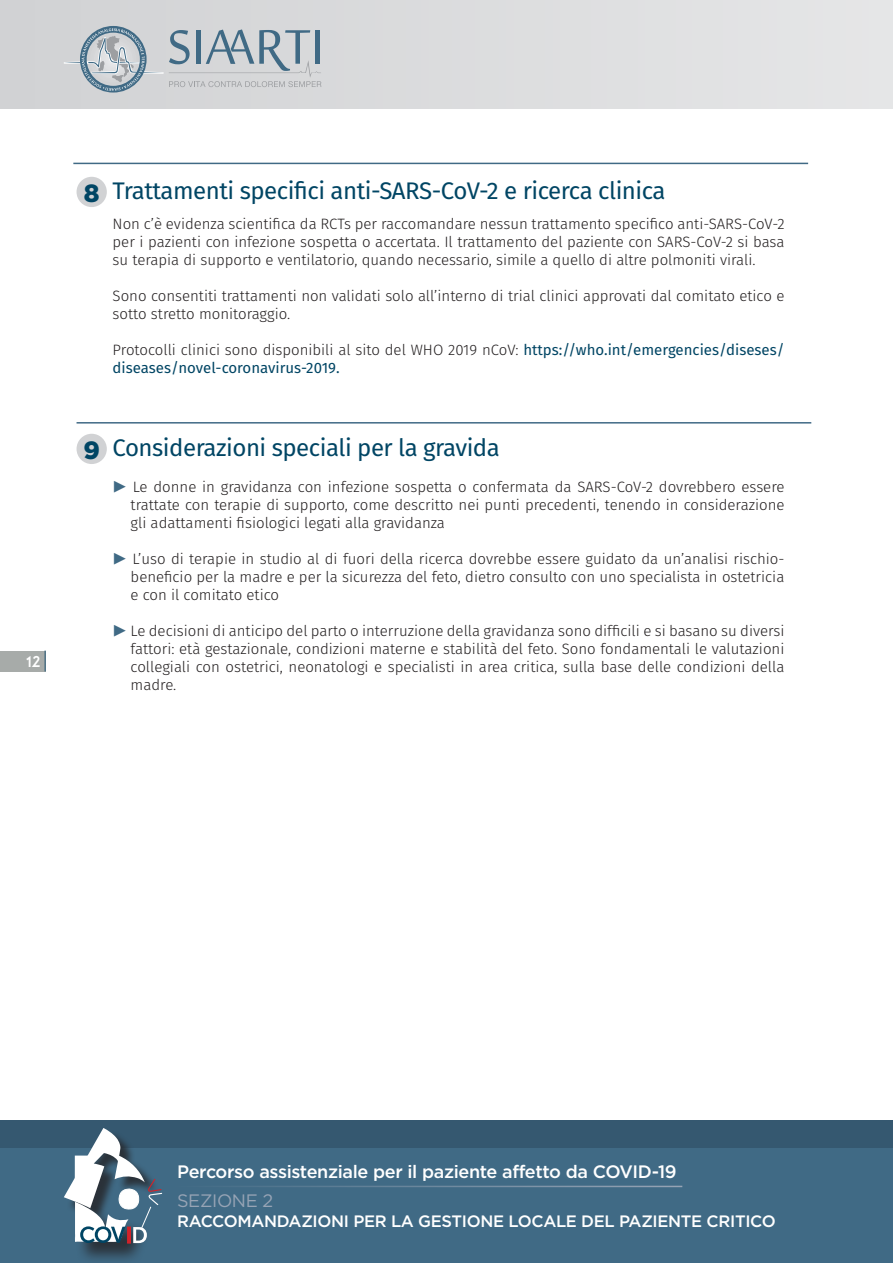
<style>
.page{position:relative;width:893px;height:1263px;background:#fff}
.page>*{position:absolute;margin:0;border:0;box-sizing:border-box;transform-origin:0 0}
.t1{font:900 24.9px "Gotham";color:#004564}
.t2{font:24px "Fira Sans";letter-spacing:-.02em;color:#004564}
.t3{font:500 18px "Gotham";letter-spacing:-.02em;color:#fff}
.t4{font:18px "Gotham";letter-spacing:-.02em;color:#97a4b5}
.t5{font:500 16.5px "Gotham";letter-spacing:-.02em;color:#fff}
.t6{font:300 15px/18px "Fira Sans";color:#231f20;text-align:justify}
.t7{font:15px/18px "Fira Sans";color:#004564}
.t8{font:15px "ADAM.CGPRO";color:#fff}
.s1{font-weight:300;color:#231f20}
.s2{color:#406a85}
</style>
<div class="page">
<div style="left:0;top:0;width:893px;height:108px;background:#dddedf"></div>
<div style="left:0;top:1121px;width:893px;height:142px;background:linear-gradient(to bottom,#395f78,#436f8b)"></div>
<div style="left:0;top:651px;width:45px;height:20px;background:#a7aba9"></div>
<hr style="left:44px;top:651px;width:2px;height:20px;background:#4e7286">
<div style="left:76px;top:1204px;width:74px;height:59px;background:#231f20;opacity:.75"></div>
<svg style="left:64px;top:1128px;width:99px;height:115px"></svg>
<svg style="left:64px;top:26px;width:257px;height:67px"></svg>
<hr style="left:172px;top:1186px;width:510px;height:1px;background:#97a4b5">
<div style="left:77px;top:177px;width:30px;height:30px;background:#d1d2d4;border-radius:50%"></div>
<div style="left:77px;top:434px;width:30px;height:30px;background:#d1d2d4;border-radius:50%"></div>
<hr style="left:77px;top:422px;width:734px;height:2px;background:#406a85">
<hr style="left:73px;top:163px;width:735px;height:1px;background:#406a85">
<p class="t8" style="left:26px;top:652px;width:16px">12</p>
<h1 class="t1" style="left:84px;top:176px;width:17px">8</h1>
<h2 class="t2" style="left:113px;top:173px;width:555px">Trattamenti specifici anti-SARS-CoV-2 e ricerca clinica</h2>
<p class="t6" style="left:113px;top:215px;width:673px">Non c’è evidenza scientifica da RCTs per raccomandare nessun trattamento specifico anti-SARS-CoV-2 per i pazienti con infezione sospetta o accertata. Il trattamento del paziente con SARS-CoV-2 si basa su terapia di supporto e ventilatorio, quando necessario, simile a quello di altre polmoniti virali.</p>
<p class="t6" style="left:113px;top:287px;width:673px">Sono consentiti trattamenti non validati solo all’interno di trial clinici approvati dal comitato etico e sotto stretto monitoraggio.</p>
<p class="t7" style="left:113px;top:341px;width:673px"><span class="s1">Protocolli clinici sono disponibili al sito del WHO 2019 nCoV:</span> https://who.int/emergencies/diseses/ diseases/novel-coronavirus-2019.</p>
<h1 class="t1" style="left:83px;top:433px;width:18px">9</h1>
<h2 class="t2" style="left:113px;top:430px;width:389px">Considerazioni speciali per la gravida</h2>
<p class="t6" style="left:131px;top:478px;width:655px;text-indent:-18px"><span class="s2">▶</span> Le donne in gravidanza con infezione sospetta o confermata da SARS-CoV-2 dovrebbero essere trattate con terapie di supporto, come descritto nei punti precedenti, tenendo in considerazione gli adattamenti fisiologici legati alla gravidanza</p>
<p class="t6" style="left:131px;top:550px;width:655px;text-indent:-18px"><span class="s2">▶</span> L’uso di terapie in studio al di fuori della ricerca dovrebbe essere guidato da un’analisi rischio&shy;beneficio per la madre e per la sicurezza del feto, dietro consulto con uno specialista in ostetricia e con il comitato etico</p>
<p class="t6" style="left:131px;top:622px;width:655px;text-indent:-18px"><span class="s2">▶</span> Le decisioni di anticipo del parto o interruzione della gravidanza sono difficili e si basano su diversi fattori: età gestazionale, condizioni materne e stabilità del feto. Sono fondamentali le valutazioni collegiali con ostetrici, neonatologi e specialisti in area critica, sulla base delle condizioni della madre.</p>
<p class="t3" style="left:177px;top:1159px;width:501px">Percorso assistenziale per il paziente affetto da COVID-19</p>
<p class="t4" style="left:177px;top:1189px;width:98px">SEZIONE 2</p>
<p class="t5" style="left:177px;top:1210px;width:600px">RACCOMANDAZIONI PER LA GESTIONE LOCALE DEL PAZIENTE CRITICO</p>
</div>
